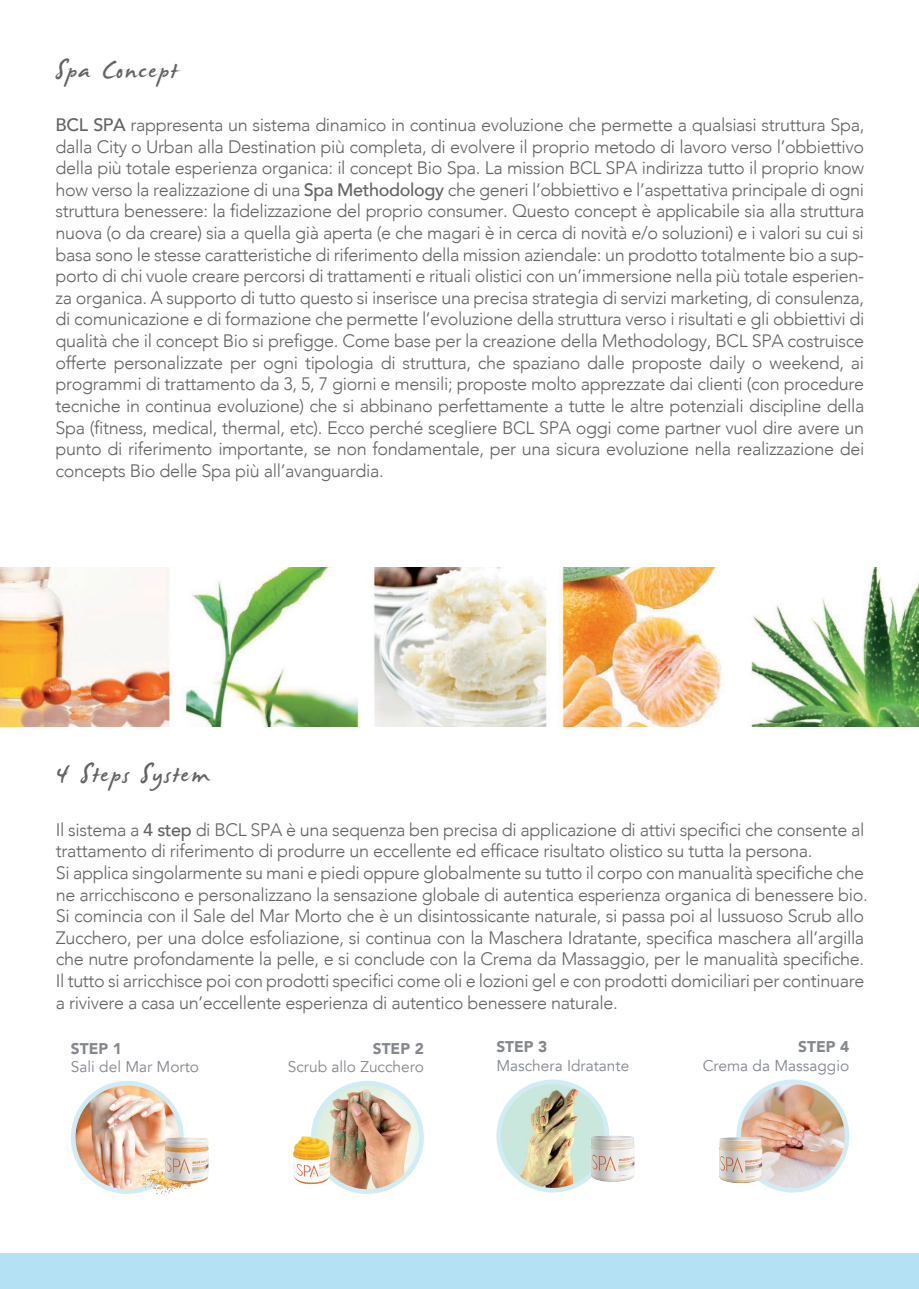
<style>
.page{position:relative;width:919px;height:1289px;background:#fff}
.page>*{position:absolute;margin:0;border:0;box-sizing:border-box;transform-origin:0 0}
.t1{font:40.5px "James Fajardo";letter-spacing:.05em;color:#636366}
.t2{font:300 18px/21.6px "Avenir";letter-spacing:-.02em;color:#636366}
.t3{font:15.45px "Avenir";color:#84888e}
.t4{font:900 15.45px "Avenir";color:#84888e}
.s1{font-weight:500}
</style>
<div class="page">
<div style="left:71px;top:1080px;width:113px;height:113px;background:#d0ecf4;border-radius:50%"></div>
<img style="left:75px;top:1085px;width:104px;height:104px;border-radius:52px">
<img style="left:132px;top:1124px;width:77px;height:71px">
<div style="left:311px;top:1080px;width:113px;height:113px;background:#d0ecf4;border-radius:50%"></div>
<img style="left:315px;top:1085px;width:104px;height:104px;border-radius:52px">
<img style="left:293px;top:1134px;width:45px;height:50px">
<div style="left:496px;top:1079px;width:113px;height:113px;background:#d0ecf4;border-radius:50%"></div>
<img style="left:501px;top:1084px;width:103px;height:103px;border-radius:52px">
<img style="left:583px;top:1129px;width:52px;height:55px">
<svg style="left:736px;top:1079px;width:113px;height:113px"></svg>
<img style="left:741px;top:1084px;width:103px;height:103px;border-radius:52px">
<img style="left:719px;top:1127px;width:53px;height:62px">
<div style="left:1px;top:1252px;width:917px;height:36px;background:#b4e1f4"></div>
<img style="left:1px;top:568px;width:917px;height:159px">
<h1 class="t1" style="left:56px;top:50px;width:123px">Spa Concept</h1>
<p class="t2" style="left:56px;top:114px;width:810px;text-align:justify"><span class="s1">BCL SPA</span> rappresenta un sistema dinamico in continua evoluzione che permette a qualsiasi struttura Spa, dalla City o Urban alla Destination più completa, di evolvere il proprio metodo di lavoro verso l’obbiettivo della più totale esperienza organica: il concept Bio Spa. La mission BCL SPA indirizza tutto il proprio know how verso la realizzazione di una <span class="s1">Spa Methodology</span> che generi l’obbiettivo e l’aspettativa principale di ogni struttura benessere: la fidelizzazione del proprio consumer. Questo concept è applicabile sia alla struttura nuova (o da creare) sia a quella già aperta (e che magari è in cerca di novità e/o soluzioni) e i valori su cui si basa sono le stesse caratteristiche di riferimento della mission aziendale: un prodotto totalmente bio a sup&shy;porto di chi vuole creare percorsi di trattamenti e rituali olistici con un’immersione nella più totale esperien&shy;za organica. A supporto di tutto questo si inserisce una precisa strategia di servizi marketing, di consulenza, di comunicazione e di formazione che permette l’evoluzione della struttura verso i risultati e gli obbiettivi di qualità che il concept Bio si prefigge. Come base per la creazione della Methodology, BCL SPA costruisce offerte personalizzate per ogni tipologia di struttura, che spaziano dalle proposte daily o weekend, ai programmi di trattamento da 3, 5, 7 giorni e mensili; proposte molto apprezzate dai clienti (con procedure tecniche in continua evoluzione) che si abbinano perfettamente a tutte le altre potenziali discipline della Spa (fitness, medical, thermal, etc). Ecco perché scegliere BCL SPA oggi come partner vuol dire avere un punto di riferimento importante, se non fondamentale, per una sicura evoluzione nella realizzazione dei concepts Bio delle Spa più all’avanguardia.</p>
<h1 class="t1" style="left:56px;top:753px;width:155px">4 Steps System</h1>
<p class="t2" style="left:56px;top:818px;width:813px">Il sistema a <span class="s1">4 step</span> di BCL SPA è una sequenza ben precisa di applicazione di attivi specifici che consente al trattamento di riferimento di produrre un eccellente ed efficace risultato olistico su tutta la persona.<br>Si applica singolarmente su mani e piedi oppure globalmente su tutto il corpo con manualità specifiche che ne arricchiscono e personalizzano la sensazione globale di autentica esperienza organica di benessere bio.<br>Si comincia con il Sale del Mar Morto che è un disintossicante naturale, si passa poi al lussuoso Scrub allo Zucchero, per una dolce esfoliazione, si continua con la Maschera Idratante, specifica maschera all’argilla che nutre profondamente la pelle, e si conclude con la Crema da Massaggio, per le manualità specifiche.<br>Il tutto si arricchisce poi con prodotti specifici come oli e lozioni gel e con prodotti domiciliari per continuare a rivivere a casa un’eccellente esperienza di autentico benessere naturale.</p>
<p class="t4" style="left:71px;top:1035px;width:53px">STEP 1</p>
<p class="t3" style="left:71px;top:1057px;width:130px">Sali del Mar Morto</p>
<p class="t4" style="left:798px;top:1033px;width:53px">STEP 4</p>
<p class="t3" style="left:702px;top:1056px;width:148px">Crema da Massaggio</p>
<p class="t4" style="left:496px;top:1033px;width:53px">STEP 3</p>
<p class="t3" style="left:496px;top:1056px;width:134px">Maschera Idratante</p>
<p class="t4" style="left:373px;top:1035px;width:53px">STEP 2</p>
<p class="t3" style="left:288px;top:1057px;width:137px">Scrub allo Zucchero</p>
</div>
